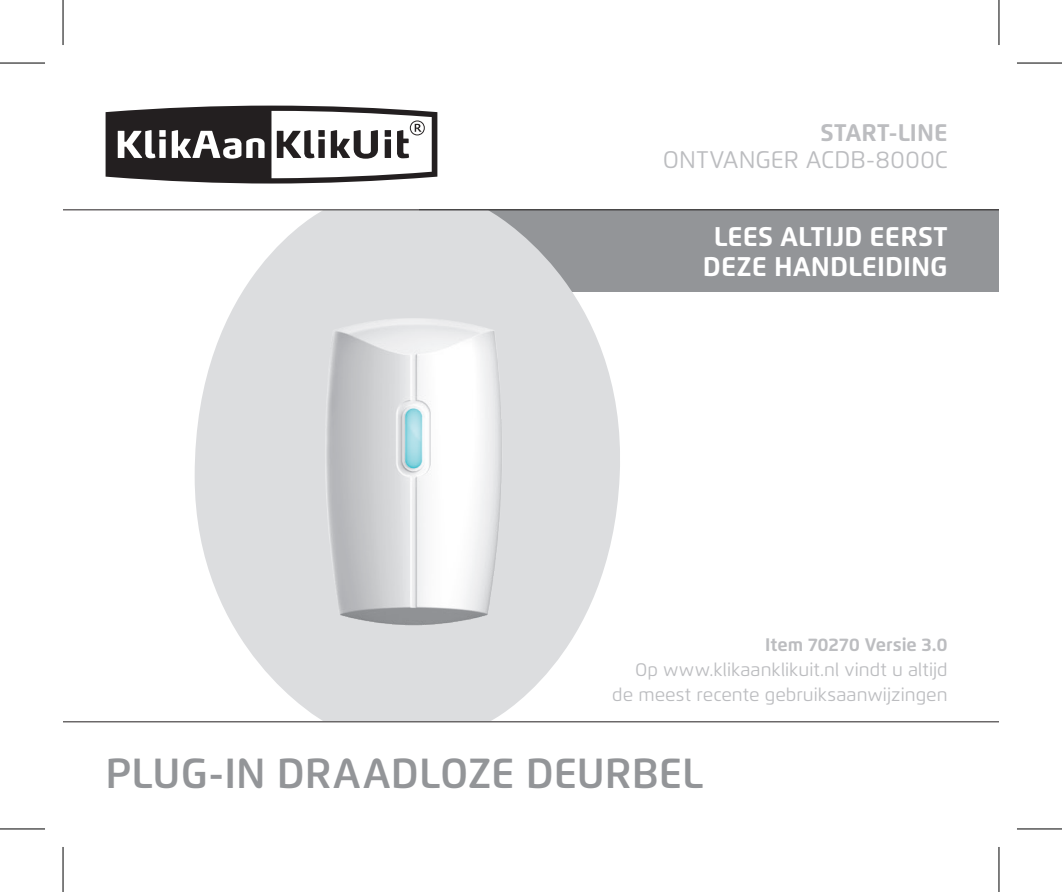
<style>
.page{position:relative;width:1062px;height:892px;background:#fff}
.page>*{position:absolute;margin:0;border:0;box-sizing:border-box;transform-origin:0 0}
.t1{font:600 42px "Flexo";color:#939598}
.t2{font:700 27px "Flexo";color:#fff}
.t3{font:24px "Flexo";color:#bcbdc0}
.t4{font:700 24px "Flexo";color:#bcbdc0}
.t5{font:18.3px "Flexo";color:#bcbdc0}
.t6{font:700 18.3px "Flexo";color:#bcbdc0}
</style>
<div class="page">
<div style="left:419px;top:209px;width:579px;height:83px;background:#939598"></div>
<svg style="left:195px;top:210px;width:433px;height:511px"></svg>
<svg style="left:106px;top:106px;width:331px;height:77px"></svg>
<hr style="left:63px;top:209px;width:935px;height:1px;background:#231f20">
<hr style="left:63px;top:721px;width:935px;height:1px;background:#231f20">
<img style="left:227px;top:251px;width:360px;height:446px">
<svg style="left:0;top:829px;width:45px;height:1px"></svg>
<svg style="left:1017px;top:829px;width:44px;height:1px"></svg>
<hr style="left:0;top:62px;width:45px;height:2px;background:#000">
<hr style="left:1016px;top:62px;width:45px;height:2px;background:#000">
<hr style="left:0;top:828px;width:45px;height:1px;background:#000">
<hr style="left:1016px;top:828px;width:45px;height:1px;background:#000">
<hr style="left:62px;top:0;width:2px;height:45px;background:#000">
<hr style="left:62px;top:846px;width:2px;height:45px;background:#000">
<hr style="left:998px;top:0;width:1px;height:45px;background:#000">
<hr style="left:998px;top:846px;width:1px;height:45px;background:#000">
<p class="t4" style="left:820px;top:117px;width:129px">START-LINE</p>
<p class="t3" style="left:662px;top:145px;width:286px">ONTVANGER ACDB-8000C</p>
<p class="t2" style="left:714px;top:220px;width:235px">LEES ALTIJD EERST</p>
<p class="t2" style="left:703px;top:250px;width:246px">DEZE HANDLEIDING</p>
<p class="t6" style="left:765px;top:632px;width:184px">Item 70270 Versie 3.0</p>
<p class="t5" style="left:635px;top:658px;width:314px">Op www.klikaanklikuit.nl vindt u altijd</p>
<p class="t5" style="left:612px;top:683px;width:337px">de meest recente gebruiksaanwijzingen</p>
<p class="t1" style="left:106px;top:747px;width:599px">PLUG-IN DRAADLOZE DEURBEL</p>
</div>
